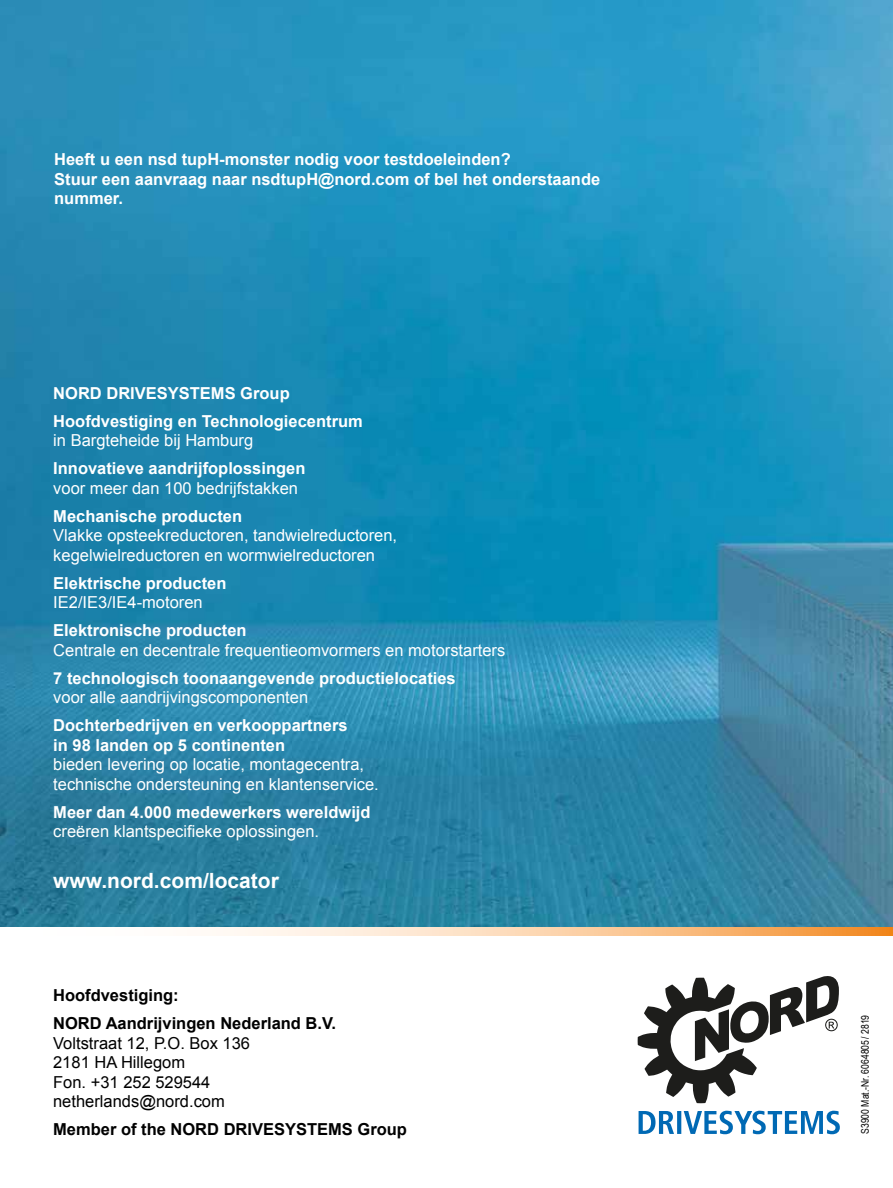
<style>
.page{position:relative;width:893px;height:1188px;background:#fff}
.page>*{position:absolute;margin:0;border:0;box-sizing:border-box;transform-origin:0 0}
.t1{font:700 21px "Arial";color:#fff}
.t2{font:700 16.5px/19.5px "Arial";color:#fff}
.t3{font:16.5px/19.5px "Arial";color:#fff}
.t4{font:700 16.5px/28px "Arial";color:#000}
.t5{font:16.5px/19.5px "Arial";color:#000}
.t6{font:10.5px "Arial Narrow";color:#000}
</style>
<div class="page">
<svg style="left:212px;top:927px;width:681px;height:8px;background:#facda0"></svg>
<svg style="left:639px;top:1111px;width:201px;height:23px"></svg>
<svg style="left:638px;top:976px;width:201px;height:127px"></svg>
<img style="left:0;top:0;width:893px;height:927px">
<p class="t2" style="left:54px;top:150px;width:548px">Heeft u een nsd tupH-monster nodig voor testdoeleinden?<br>Stuur een aanvraag naar nsdtupH@nord.com of bel het onderstaande nummer.</p>
<p class="t2" style="left:53px;top:380px;width:311px;line-height:28px">NORD DRIVESYSTEMS Group<br>Hoofdvestiging en Technologiecentrum</p>
<p class="t3" style="left:53px;top:431px;width:201px">in Bargteheide bij Hamburg</p>
<p class="t2" style="left:53px;top:459px;width:254px">Innovatieve aandrijfoplossingen</p>
<p class="t3" style="left:53px;top:479px;width:246px">voor meer dan 100 bedrijfstakken</p>
<p class="t2" style="left:53px;top:507px;width:190px">Mechanische producten</p>
<p class="t3" style="left:53px;top:526px;width:345px">Vlakke opsteekreductoren, tandwielreductoren, kegelwielreductoren en wormwielreductoren</p>
<p class="t2" style="left:53px;top:574px;width:175px">Elektrische producten</p>
<p class="t3" style="left:53px;top:593px;width:151px">IE2/IE3/IE4-motoren</p>
<p class="t2" style="left:53px;top:621px;width:195px">Elektronische producten</p>
<p class="t3" style="left:53px;top:641px;width:454px">Centrale en decentrale frequentieomvormers en motorstarters</p>
<p class="t2" style="left:53px;top:669px;width:404px">7 technologisch toonaangevende productielocaties</p>
<p class="t3" style="left:53px;top:688px;width:256px">voor alle aandrijvingscomponenten</p>
<p class="t2" style="left:53px;top:716px;width:296px">Dochterbedrijven en verkooppartners in 98 landen op 5 continenten</p>
<p class="t3" style="left:53px;top:755px;width:327px">bieden levering op locatie, montagecentra, technische ondersteuning en klantenservice.</p>
<p class="t2" style="left:53px;top:803px;width:319px">Meer dan 4.000 medewerkers wereldwijd</p>
<p class="t3" style="left:53px;top:822px;width:267px">creëren klantspecifieke oplossingen.</p>
<p class="t1" style="left:53px;top:867px;width:227px">www.nord.com/locator</p>
<p class="t4" style="left:53px;top:982px;width:284px">Hoofdvestiging:<br>NORD Aandrijvingen Nederland B.V.</p>
<p class="t5" style="left:53px;top:1033px;width:198px">Voltstraat 12, P.O. Box 136<br>2181 HA Hillegom<br>Fon. +31 252 529544 netherlands@nord.com</p>
<p class="t4" style="left:53px;top:1116px;width:355px">Member of the NORD DRIVESYSTEMS Group</p>
<p class="t6" style="left:857px;top:1134px;width:121px;rotate:-90deg">S3900 Mat.-Nr. 6064805 / 2819</p>
</div>
